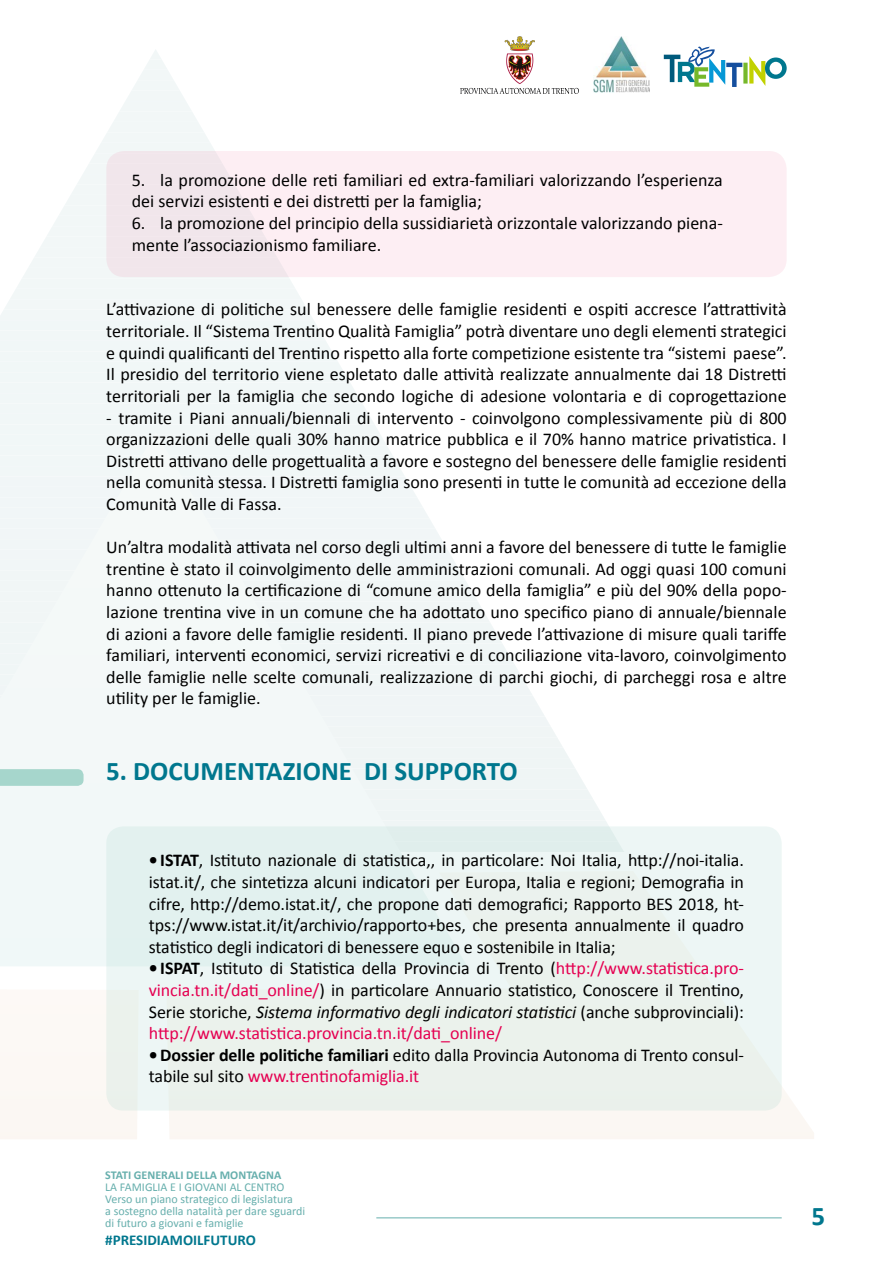
<style>
.page{position:relative;width:893px;height:1263px;background:#fff}
.page>*{position:absolute;margin:0;border:0;box-sizing:border-box;transform-origin:0 0}
.t1{font:700 27px "Calibri";color:#00778e}
.t2{font:18px/21.6px "Calibri";color:#000;text-align:justify}
.t3{font:700 15px "Calibri";color:#00778e}
.t4{font:12px/12px "Calibri";color:#67afad}
.t5{font:700 12px "Calibri";color:#67afad}
.s1{font-weight:700}
.s2{color:#e50051}
.s3{font-style:italic}
</style>
<div class="page">
<img style="left:624px;top:40px;width:25px;height:53px">
<svg style="left:664px;top:47px;width:123px;height:40px"></svg>
<hr style="left:376px;top:1217px;width:406px;height:1px;background:#67afad">
<svg style="left:0;top:871px;width:139px;height:268px"></svg>
<div style="left:166px;top:1088px;width:648px;height:51px;background:#fbf7f3"></div>
<div style="left:106px;top:151px;width:681px;height:126px;background:#fdeef3;border-radius:18px"></div>
<svg style="left:0;top:36px;width:624px;height:816px"></svg>
<div style="left:106px;top:826px;width:676px;height:284px;background:#ebf2ee;border-radius:17px"></div>
<p class="t2" style="left:132px;top:168px;width:593px">5. la promozione delle reti familiari ed extra-familiari valorizzando l’esperienza dei servizi esistenti e dei distretti per la famiglia;</p>
<p class="t2" style="left:132px;top:211px;width:593px">6. la promozione del principio della sussidiarietà orizzontale valorizzando piena&shy;mente l’associazionismo familiare.</p>
<p class="t2" style="left:106px;top:298px;width:682px">L’attivazione di politiche sul benessere delle famiglie residenti e ospiti accresce l’attrattività territoriale. Il “Sistema Trentino Qualità Famiglia” potrà diventare uno degli elementi strategici e quindi qualificanti del Trentino rispetto alla forte competizione esistente tra “sistemi paese”.<br>Il presidio del territorio viene espletato dalle attività realizzate annualmente dai 18 Distretti territoriali per la famiglia che secondo logiche di adesione volontaria e di coprogettazione</p>
<p class="t2" style="left:106px;top:406px;width:682px">- tramite i Piani annuali/biennali di intervento - coinvolgono complessivamente più di 800 organizzazioni delle quali 30% hanno matrice pubblica e il 70% hanno matrice privatistica. I Distretti attivano delle progettualità a favore e sostegno del benessere delle famiglie residenti nella comunità stessa. I Distretti famiglia sono presenti in tutte le comunità ad eccezione della Comunità Valle di Fassa.</p>
<p class="t2" style="left:106px;top:535px;width:682px">Un’altra modalità attivata nel corso degli ultimi anni a favore del benessere di tutte le famiglie trentine è stato il coinvolgimento delle amministrazioni comunali. Ad oggi quasi 100 comuni hanno ottenuto la certificazione di “comune amico della famiglia” e più del 90% della popo&shy;lazione trentina vive in un comune che ha adottato uno specifico piano di annuale/biennale di azioni a favore delle famiglie residenti. Il piano prevede l’attivazione di misure quali tariffe familiari, interventi economici, servizi ricreativi e di conciliazione vita-lavoro, coinvolgimento delle famiglie nelle scelte comunali, realizzazione di parchi giochi, di parcheggi rosa e altre utility per le famiglie.</p>
<h1 class="t1" style="left:106px;top:752px;width:413px">5. DOCUMENTAZIONE DI SUPPORTO</h1>
<p class="t2" style="left:149px;top:849px;width:597px"><span class="s1">• ISTAT</span>, Istituto nazionale di statistica,, in particolare: Noi Italia, http://noi-italia. istat.it/, che sintetizza alcuni indicatori per Europa, Italia e regioni; Demografia in cifre, http://demo.istat.it/, che propone dati demografici; Rapporto BES 2018, ht&shy;tps://www.istat.it/it/archivio/rapporto+bes, che presenta annualmente il quadro statistico degli indicatori di benessere equo e sostenibile in Italia;</p>
<p class="t2" style="left:149px;top:957px;width:597px"><span class="s1">• ISPAT</span>, Istituto di Statistica della Provincia di Trento (<span class="s2">http://www.statistica.pro&shy;vincia.tn.it/dati_online/</span>) in particolare Annuario statistico, Conoscere il Trentino, Serie storiche, <span class="s3">Sistema informativo degli indicatori statistici</span> (anche subprovinciali): <span class="s2">http://www.statistica.provincia.tn.it/dati_online/</span></p>
<p class="t2" style="left:149px;top:1043px;width:597px"><span class="s1">•Dossier delle politiche familiari</span> edito dalla Provincia Autonoma di Trento consul&shy;tabile sul sito <span class="s2">www.trentinofamiglia.it</span></p>
<p class="t5" style="left:105px;top:1167px;width:178px">STATI GENERALI DELLA MONTAGNA</p>
<p class="t4" style="left:105px;top:1180px;width:201px">LA FAMIGLIA E I GIOVANI AL CENTRO Verso un piano strategico di legislatura<br>a sostegno della natalità per dare sguardi di futuro a giovani e famiglie</p>
<p class="t3" style="left:105px;top:1229px;width:152px">#PRESIDIAMOILFUTURO</p>
<h1 class="t1" style="left:812px;top:1197px;width:15px">5</h1>
</div>
